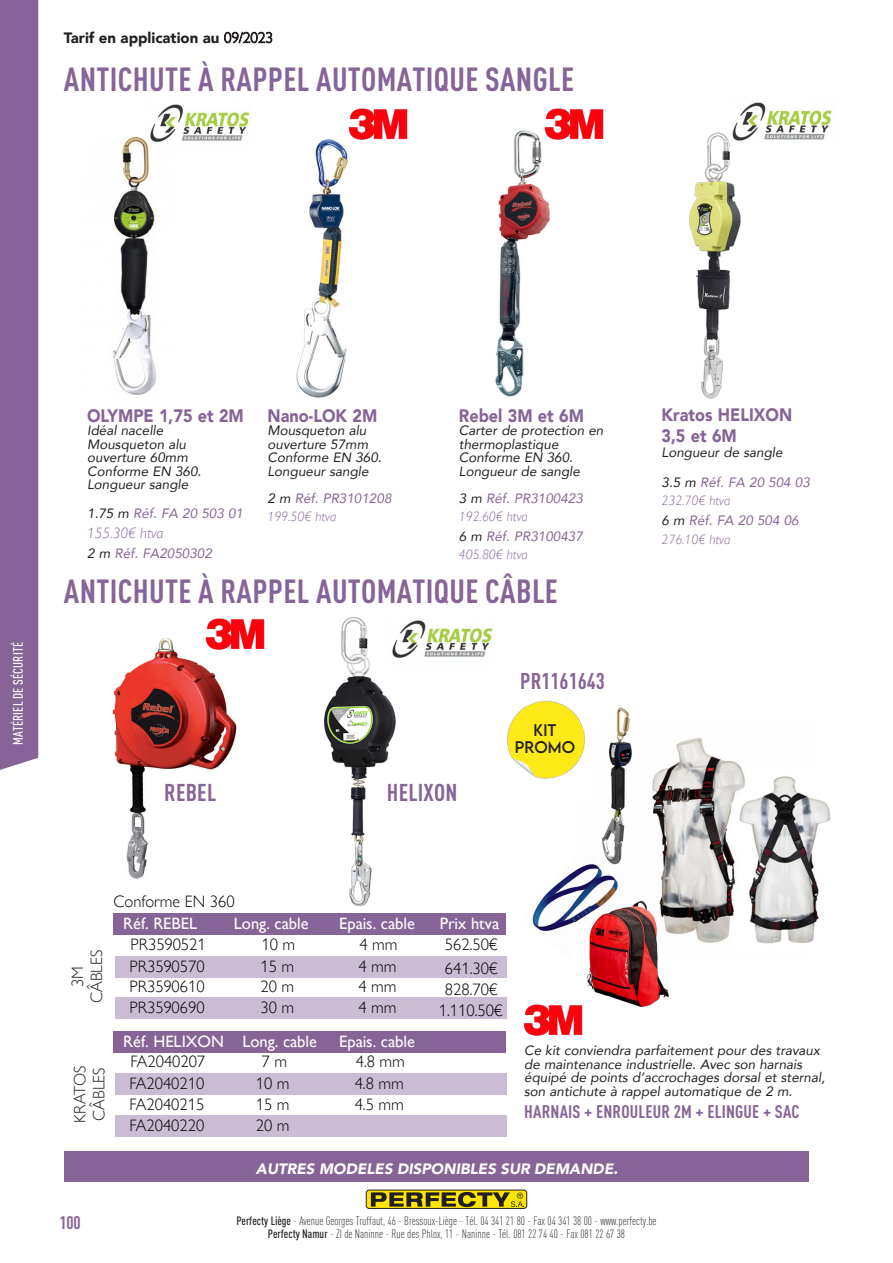
<style>
.page{position:relative;width:893px;height:1263px;background:#fff}
.page>*{position:absolute;margin:0;border:0;box-sizing:border-box;transform-origin:0 0}
.Titre{font:700 condensed 33px "DINOT";letter-spacing:.01em;color:#866497}
.Titre-2{font:700 condensed 24px "DINOT";letter-spacing:.01em;color:#866497}
.Titre-3{font:700 condensed 22.5px "DINOT";color:#866497}
.légende{font:900 18px/21.6px "Avenir";color:#866497;scale:.9 1}
.Titre-4{font:700 condensed 18px "DINOT";letter-spacing:.01em;color:#866497}
.t1{font:300 16.5px/24px "Gill Sans Nova";color:#000}
.t2{font:16.5px "Gill Sans";color:#fff}
.Titre-5{font:300 16.5px "Gill Sans Nova";color:#231f20}
.t3{font:italic 900 15px "Avenir";color:#fff}
.t4{font:900 15px "Avenir";color:#231f20}
.légende-2{font:italic 300 15px "Gill Sans Nova";color:#866497}
.t5{font:15px "LEMONMILK";color:#231f20}
.légende-3{font:italic 13.5px/13.5px "Avenir";color:#231f20}
.légende-4{font:italic 13.5px/18.6px "Avenir";color:#866497}
.t6{font:500 condensed 13.5px "DINOT";letter-spacing:.01em;color:#fff}
.t7{font:300 condensed 12px/13.5px "DINOT";color:#231f20;text-align:center}
.s1{font-family:"Gill Sans Nova";font-weight:300}
.s2{color:#231f20}
.s3{font-weight:500}
.s4{color:#2f6aa1}
</style>
<div class="page">
<img style="left:506px;top:715px;width:10px;height:47px">
<div style="left:366px;top:1190px;width:161px;height:18px;border:1px solid #231f20;border-radius:3px"></div>
<svg style="left:371px;top:1192px;width:153px;height:15px;background:#918310"></svg>
<div style="left:0;top:0;width:38px;height:770px;background:#866497"></div>
<div style="left:65px;top:1152px;width:744px;height:30px;background:#866497"></div>
<div style="left:114px;top:913px;width:392px;height:22px;background:#866497"></div>
<div style="left:115px;top:956px;width:391px;height:21px;background:#cabdd3"></div>
<div style="left:115px;top:997px;width:391px;height:22px;background:#cabdd3"></div>
<div style="left:114px;top:1031px;width:392px;height:22px;background:#866497"></div>
<div style="left:115px;top:1073px;width:391px;height:22px;background:#cabdd3"></div>
<div style="left:115px;top:1115px;width:391px;height:22px;background:#cabdd3"></div>
<img style="left:689px;top:132px;width:52px;height:267px">
<img style="left:495px;top:130px;width:55px;height:267px">
<img style="left:112px;top:638px;width:125px;height:241px">
<img style="left:296px;top:139px;width:53px;height:259px">
<img style="left:516px;top:700px;width:315px;height:307px">
<img style="left:544px;top:108px;width:59px;height:35px">
<img style="left:205px;top:618px;width:59px;height:34px">
<img style="left:411px;top:620px;width:82px;height:37px">
<img style="left:523px;top:1001px;width:60px;height:35px">
<img style="left:323px;top:617px;width:88px;height:289px">
<img style="left:731px;top:102px;width:102px;height:43px">
<img style="left:112px;top:137px;width:45px;height:258px">
<img style="left:144px;top:104px;width:106px;height:46px">
<img style="left:348px;top:108px;width:60px;height:35px">
<p class="t4" style="left:64px;top:25px;width:211px">Tarif en application au <span class="s1">09/2023</span></p>
<p class="Titre" style="left:64px;top:59px;width:512px">ANTICHUTE À RAPPEL AUTOMATIQUE SANGLE</p>
<p class="t6" style="left:10px;top:745px;width:104px;rotate:-90deg">MATÉRIEL DE SÉCURITÉ</p>
<p class="légende" style="left:87px;top:404px;width:176px">OLYMPE 1,75 et 2M</p>
<p class="légende-3" style="left:87px;top:424px;width:116px">Idéal nacelle<br>Mousqueton alu ouverture 60mm<br>Conforme EN 360.<br>Longueur sangle</p>
<p class="légende-4" style="left:87px;top:504px;width:157px"><span class="s2">1.75 m</span> Réf. FA 20 503 01</p>
<p class="légende-2" style="left:87px;top:524px;width:78px">155.30€ htva</p>
<p class="légende-4" style="left:87px;top:544px;width:126px"><span class="s2">2 m</span> Réf. FA2050302</p>
<p class="légende" style="left:268px;top:404px;width:124px">Nano-LOK 2M</p>
<p class="légende-3" style="left:268px;top:424px;width:116px">Mousqueton alu ouverture 57mm<br>Conforme EN 360.<br>Longueur sangle</p>
<p class="légende-4" style="left:268px;top:489px;width:125px"><span class="s2">2 m</span> Réf. PR3101208<br><span class="s1">199.50€ htva</span></p>
<p class="légende" style="left:459px;top:404px;width:140px">Rebel 3M et 6M</p>
<p class="légende-3" style="left:459px;top:424px;width:146px">Carter de protection en thermoplastique<br>Conforme EN 360.<br>Longueur de sangle</p>
<p class="légende-4" style="left:459px;top:489px;width:125px;line-height:17.9px"><span class="s2">3 m</span> Réf. PR3100423<br><span class="s1">192.60€ htva</span></p>
<p class="légende-4" style="left:459px;top:526px;width:125px"><span class="s2">6 m</span> Réf. PR3100437<br><span class="s1">405.80€ htva</span></p>
<p class="Titre" style="left:64px;top:571px;width:496px">ANTICHUTE À RAPPEL AUTOMATIQUE CÂBLE</p>
<p class="Titre-3" style="left:520px;top:667px;width:86px">PR1161643</p>
<p class="Titre-2" style="left:164px;top:778px;width:53px">REBEL</p>
<p class="Titre-2" style="left:387px;top:778px;width:72px">HELIXON</p>
<p class="t5" style="left:534px;top:720px;width:24px">KIT</p>
<p class="t5" style="left:515px;top:737px;width:62px">PROMO</p>
<p class="Titre-5" style="left:87px;top:1003px;width:55px;rotate:-90deg">CÂBLES</p>
<p class="Titre-5" style="left:68px;top:987px;width:22px;rotate:-90deg">3M</p>
<p class="t1" style="left:114px;top:890px;width:123px">Conforme EN 360</p>
<p class="t2" style="left:123px;top:914px;width:76px">Réf. REBEL</p>
<p class="t2" style="left:234px;top:914px;width:76px">Long. cable</p>
<p class="t2" style="left:339px;top:914px;width:77px">Epais. cable</p>
<p class="t1" style="left:131px;top:932px;width:77px">PR3590521</p>
<p class="t1" style="left:262px;top:932px;width:35px">10 m</p>
<p class="t1" style="left:359px;top:932px;width:40px">4 mm</p>
<p class="t1" style="left:130px;top:954px;width:77px">PR3590570</p>
<p class="t1" style="left:260px;top:954px;width:35px">15 m</p>
<p class="t1" style="left:358px;top:954px;width:40px">4 mm</p>
<p class="t1" style="left:130px;top:975px;width:77px">PR3590610</p>
<p class="t1" style="left:260px;top:975px;width:35px">20 m</p>
<p class="t1" style="left:358px;top:975px;width:40px">4 mm</p>
<p class="t1" style="left:130px;top:996px;width:77px">PR3590690</p>
<p class="t1" style="left:260px;top:996px;width:35px">30 m</p>
<p class="t1" style="left:358px;top:996px;width:40px">4 mm</p>
<p class="t2" style="left:440px;top:914px;width:61px">Prix htva</p>
<p class="t1" style="left:445px;top:932px;width:54px">562.50€<br>641.30€</p>
<p class="t1" style="left:439px;top:979px;width:65px;line-height:21px;text-align:center">828.70€<br>1.110.50€</p>
<p class="légende" style="left:662px;top:403px;width:147px">Kratos HELIXON<br>3,5 et 6M</p>
<p class="légende-3" style="left:662px;top:446px;width:123px">Longueur de sangle</p>
<p class="légende-4" style="left:662px;top:474px;width:150px;line-height:17.9px"><span class="s2">3.5 m</span> Réf. FA 20 504 03<br><span class="s1">232.70€ htva</span></p>
<p class="légende-4" style="left:662px;top:511px;width:139px"><span class="s2">6 m</span> Réf. FA 20 504 06<br><span class="s1">276.10€ htva</span></p>
<p class="Titre-5" style="left:70px;top:1123px;width:59px;rotate:-90deg">KRATOS</p>
<p class="Titre-5" style="left:89px;top:1121px;width:55px;rotate:-90deg">CÂBLES</p>
<p class="t2" style="left:123px;top:1032px;width:195px">Réf. HELIXON Long. cable</p>
<p class="t2" style="left:339px;top:1032px;width:77px">Epais. cable</p>
<p class="t1" style="left:131px;top:1050px;width:76px">FA2040207</p>
<p class="t1" style="left:262px;top:1050px;width:27px">7 m</p>
<p class="t1" style="left:356px;top:1050px;width:51px">4.8 mm</p>
<p class="t1" style="left:130px;top:1072px;width:76px">FA2040210</p>
<p class="t1" style="left:256px;top:1072px;width:35px">10 m</p>
<p class="t1" style="left:355px;top:1072px;width:51px">4.8 mm</p>
<p class="t1" style="left:130px;top:1093px;width:76px">FA2040215</p>
<p class="t1" style="left:256px;top:1093px;width:35px">15 m</p>
<p class="t1" style="left:355px;top:1093px;width:51px">4.5 mm</p>
<p class="t1" style="left:130px;top:1114px;width:76px">FA2040220</p>
<p class="t1" style="left:256px;top:1114px;width:35px">20 m</p>
<p class="légende-3" style="left:524px;top:1043px;width:302px">Ce kit conviendra parfaitement pour des travaux de maintenance industrielle. Avec son harnais équipé de points d’accrochages dorsal et sternal, son antichute à rappel automatique de 2 m.</p>
<p class="Titre-4" style="left:524px;top:1100px;width:277px">HARNAIS + ENROULEUR 2M + ELINGUE + SAC</p>
<p class="t3" style="left:256px;top:1157px;width:363px">AUTRES MODELES DISPONIBLES SUR DEMANDE.</p>
<h3 class="Titre-4" style="left:60px;top:1212px;width:23px">100</h3>
<p class="t7" style="left:236px;top:1213px;width:422px"><span class="s3">Perfecty Liège</span> <span class="s4">-</span> Avenue Georges Truffaut, 46 <span class="s4">-</span> Bressoux-Liège <span class="s4">-</span> Tél. 04 341 21 80 <span class="s4">-</span> Fax 04 341 38 00 <span class="s4">-</span> www.perfecty.be<br><span class="s3">Perfecty Namur</span> <span class="s4">-</span> ZI de Naninne <span class="s4">-</span> Rue des Phlox, 11 <span class="s4">-</span> Naninne <span class="s4">-</span> Tél. 081 22 74 40 <span class="s4">-</span> Fax 081 22 67 38</p>
</div>
